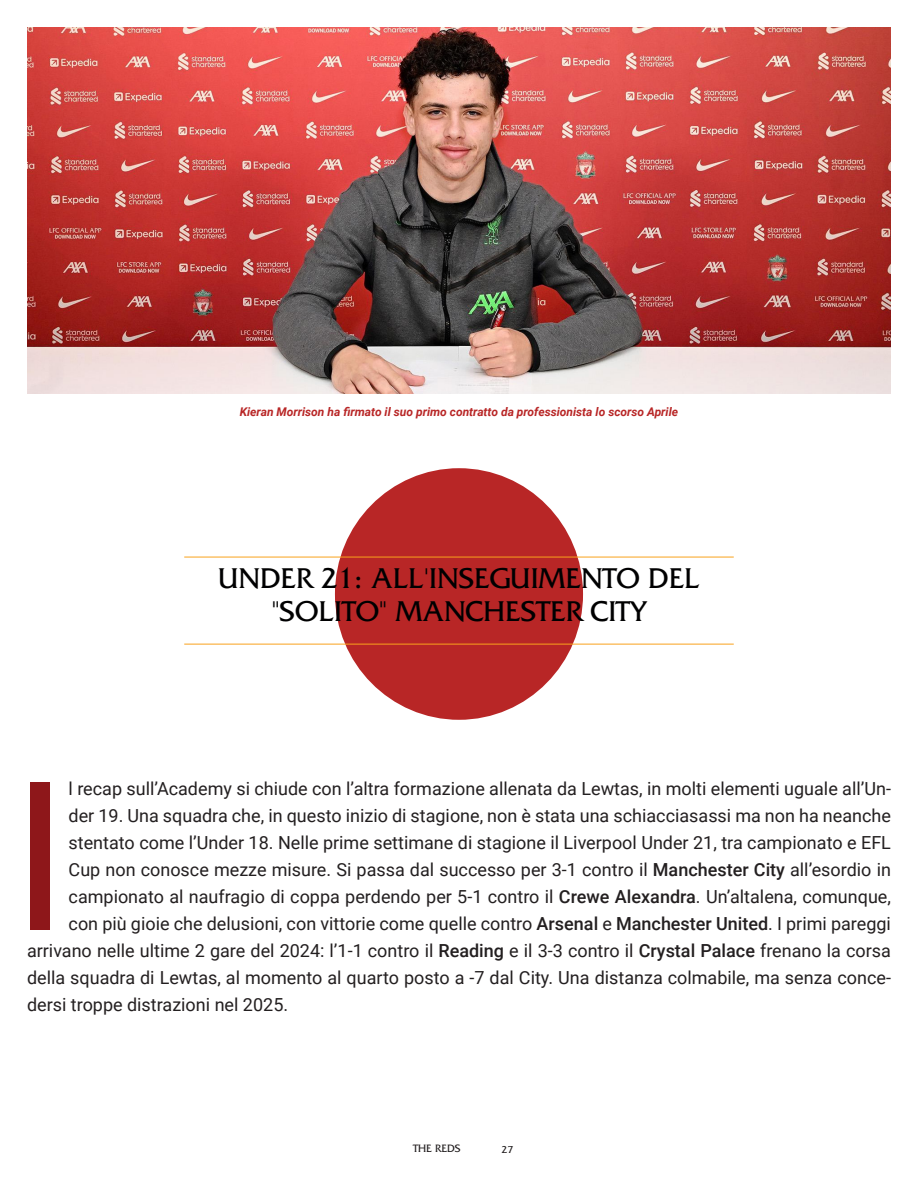
<style>
.page{position:relative;width:918px;height:1188px;background:#fff}
.page>*{position:absolute;margin:0;border:0;box-sizing:border-box;transform-origin:0 0}
.Body_Text_-_Burnt_Or{font:207.9px "Roboto";color:#8e171a}
.Pull_Quote_-_Bold{font:30px "Friz Quadrata";color:#000001}
.Body_Text_-_Burnt_Or-2{font:18px "Roboto";color:#231f20}
.t1{font:italic 700 12px "Roboto";color:#b82626}
.t2{font:11.25px "Friz Quadrata";color:#231f20}
.t3{font:10.5px "Friz Quadrata";color:#231f20}
.s1{font-weight:500}
</style>
<div class="page">
<img style="left:27px;top:27px;width:864px;height:367px">
<div style="left:335px;top:468px;width:248px;height:252px;background:#b82626;border-radius:50%"></div>
<hr style="left:184px;top:644px;width:550px;height:1px;background:#f9a21c">
<hr style="left:184px;top:557px;width:550px;height:1px;background:#f9a21c">
<p class="t1" style="left:240px;top:403px;width:440px">Kieran Morrison ha firmato il suo primo contratto da professionista lo scorso Aprile</p>
<p class="Pull_Quote_-_Bold" style="left:218px;top:561px;width:483px">UNDER 21: ALL'INSEGUIMENTO DEL</p>
<p class="Pull_Quote_-_Bold" style="left:272px;top:594px;width:376px">"SOLITO" MANCHESTER CITY</p>
<p class="Body_Text_-_Burnt_Or" style="left:12px;top:711px;width:58px">I</p>
<p class="Body_Text_-_Burnt_Or-2" style="left:69px;top:776px;width:824px">l recap sull’Academy si chiude con l’altra formazione allenata da Lewtas, in molti elementi uguale all’Un-</p>
<p class="Body_Text_-_Burnt_Or-2" style="left:69px;top:803px;width:824px">der 19. Una squadra che, in questo inizio di stagione, non è stata una schiacciasassi ma non ha neanche</p>
<p class="Body_Text_-_Burnt_Or-2" style="left:69px;top:830px;width:824px">stentato come l’Under 18. Nelle prime settimane di stagione il Liverpool Under 21, tra campionato e EFL</p>
<p class="Body_Text_-_Burnt_Or-2" style="left:69px;top:857px;width:824px">Cup non conosce mezze misure. Si passa dal successo per 3-1 contro il <span class="s1">Manchester City</span> all’esordio in</p>
<p class="Body_Text_-_Burnt_Or-2" style="left:69px;top:884px;width:824px">campionato al naufragio di coppa perdendo per 5-1 contro il <span class="s1">Crewe Alexandra</span>. Un’altalena, comunque,</p>
<p class="Body_Text_-_Burnt_Or-2" style="left:69px;top:911px;width:824px">con più gioie che delusioni, con vittorie come quelle contro <span class="s1">Arsenal</span> e <span class="s1">Manchester United</span>. I primi pareggi</p>
<p class="Body_Text_-_Burnt_Or-2" style="left:27px;top:938px;width:865px">arrivano nelle ultime 2 gare del 2024: l’1-1 contro il <span class="s1">Reading</span> e il 3-3 contro il <span class="s1">Crystal Palace</span> frenano la corsa</p>
<p class="Body_Text_-_Burnt_Or-2" style="left:27px;top:965px;width:866px">della squadra di Lewtas, al momento al quarto posto a -7 dal City. Una distanza colmabile, ma senza conce-</p>
<p class="Body_Text_-_Burnt_Or-2" style="left:27px;top:992px;width:263px">dersi troppe distrazioni nel 2025.</p>
<p class="t2" style="left:413px;top:1142px;width:49px">THE REDS</p>
<p class="t3" style="left:502px;top:1143px;width:13px">27</p>
</div>
